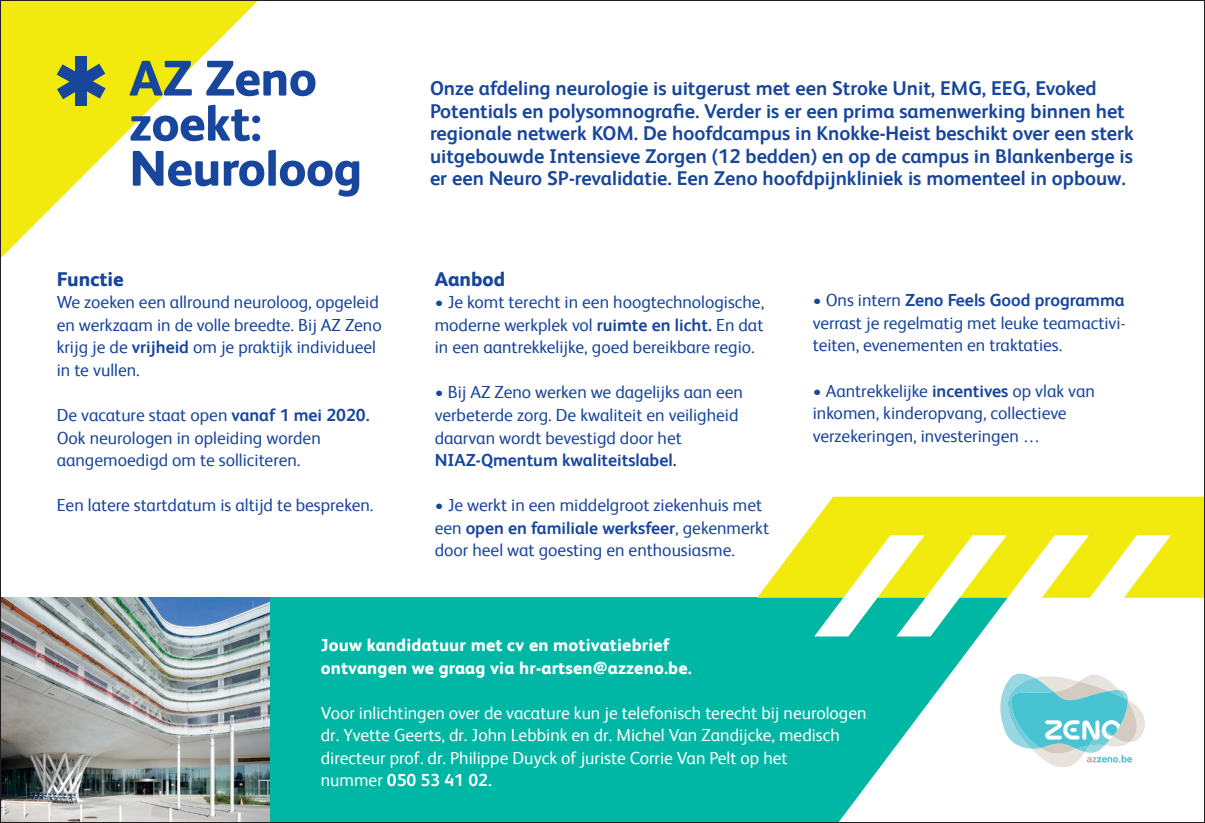
<style>
.page{position:relative;width:1205px;height:823px;background:#fff}
.page>*{position:absolute;margin:0;border:0;box-sizing:border-box;transform-origin:0 0}
.t1{font:800 50px/45px "FS Albert";letter-spacing:-.01em;color:#18469d}
.t2{font:700 20px/22.5px "FS Albert";color:#18469d}
.t3{font:800 20px "FS Albert";color:#18469d}
.t4{font:17.5px/22.5px "FS Albert";color:#18469d}
.t5{font:17.5px/22.5px "FS Albert";color:#fff}
.t6{font:800 17.5px/22.5px "FS Albert";letter-spacing:.01em;color:#fff}
.t7{font:700 17.5px "FS Albert";color:#18469d}
.s1{font-weight:700}
</style>
<div class="page">
<img style="left:2px;top:597px;width:269px;height:223px">
<div style="left:271px;top:597px;width:892px;height:225px;background:#00b6a4"></div>
<svg style="left:2px;top:2px;width:255px;height:255px"></svg>
<div style="left:75px;top:57px;width:12px;height:49px;background:#18469d"></div>
<svg style="left:57px;top:64px;width:49px;height:35px"></svg>
<svg style="left:1089px;top:597px;width:114px;height:223px"></svg>
<svg style="left:757px;top:496px;width:446px;height:101px;fill:#f2ea0c"></svg>
<svg style="left:1089px;top:669px;width:60px;height:98px;background:#c7e6e8"></svg>
<svg style="left:838px;top:535px;width:251px;height:285px;fill:#fff"></svg>
<svg style="left:814px;top:535px;width:192px;height:101px"></svg>
<svg style="left:1060px;top:535px;width:111px;height:101px"></svg>
<h1 class="t1" style="left:129px;top:53px;width:234px">AZ Zeno zoekt:<br>Neuroloog</h1>
<p class="t3" style="left:57px;top:264px;width:69px">Functie</p>
<p class="t4" style="left:57px;top:290px;width:326px">We zoeken een allround neuroloog, opgeleid en werkzaam in de volle breedte. Bij AZ Zeno krijg je de <span class="s1">vrijheid</span> om je praktijk individueel in te vullen.</p>
<p class="t4" style="left:57px;top:402px;width:314px">De vacature staat open <span class="s1">vanaf 1 mei 2020.<br></span>Ook neurologen in opleiding worden aangemoedigd om te solliciteren.</p>
<p class="t4" style="left:57px;top:492px;width:318px">Een latere startdatum is altijd te bespreken.</p>
<p class="t2" style="left:430px;top:76px;width:705px">Onze afdeling neurologie is uitgerust met een Stroke Unit, EMG, EEG, Evoked Potentials en polysomnografie. Verder is er een prima samenwerking binnen het regionale netwerk KOM. De hoofdcampus in Knokke-Heist beschikt over een sterk uitgebouwde Intensieve Zorgen (12 bedden) en op de campus in Blankenberge is er een Neuro SP-revalidatie. Een Zeno hoofdpijnkliniek is momenteel in opbouw.</p>
<p class="t3" style="left:435px;top:264px;width:72px">Aanbod</p>
<p class="t4" style="left:435px;top:290px;width:331px;text-align:justify">• Je komt terecht in een hoogtechnologische, moderne werkplek vol <span class="s1">ruimte en licht.</span> En dat in een aantrekkelijke, goed bereikbare regio.</p>
<p class="t4" style="left:435px;top:380px;width:310px">• Bij AZ Zeno werken we dagelijks aan een verbeterde zorg. De kwaliteit en veiligheid daarvan wordt bevestigd door het</p>
<p class="t7" style="left:435px;top:448px;width:243px">NIAZ-Qmentum kwaliteitslabel.</p>
<p class="t4" style="left:435px;top:492px;width:336px">• Je werkt in een middelgroot ziekenhuis met een <span class="s1">open en familiale werksfeer</span>, gekenmerkt door heel wat goesting en enthousiasme.</p>
<p class="t4" style="left:813px;top:288px;width:314px;text-align:justify">• Ons intern <span class="s1">Zeno Feels Good programma </span>verrast je regelmatig met leuke teamactivi&shy;teiten, evenementen en traktaties.</p>
<p class="t4" style="left:813px;top:378px;width:284px">• Aantrekkelijke <span class="s1">incentives</span> op vlak van inkomen, kinderopvang, collectieve verzekeringen, investeringen …</p>
<p class="t6" style="left:321px;top:632px;width:372px">Jouw kandidatuur met cv en motivatiebrief ontvangen we graag via hr-artsen@azzeno.be.</p>
<p class="t5" style="left:321px;top:700px;width:547px">Voor inlichtingen over de vacature kun je telefonisch terecht bij neurologen dr. Yvette Geerts, dr. John Lebbink en dr. Michel Van Zandijcke, medisch directeur prof. dr. Philippe Duyck of juriste Corrie Van Pelt op het<br>nummer <span class="s1">050 53 41 02.</span></p>
</div>
